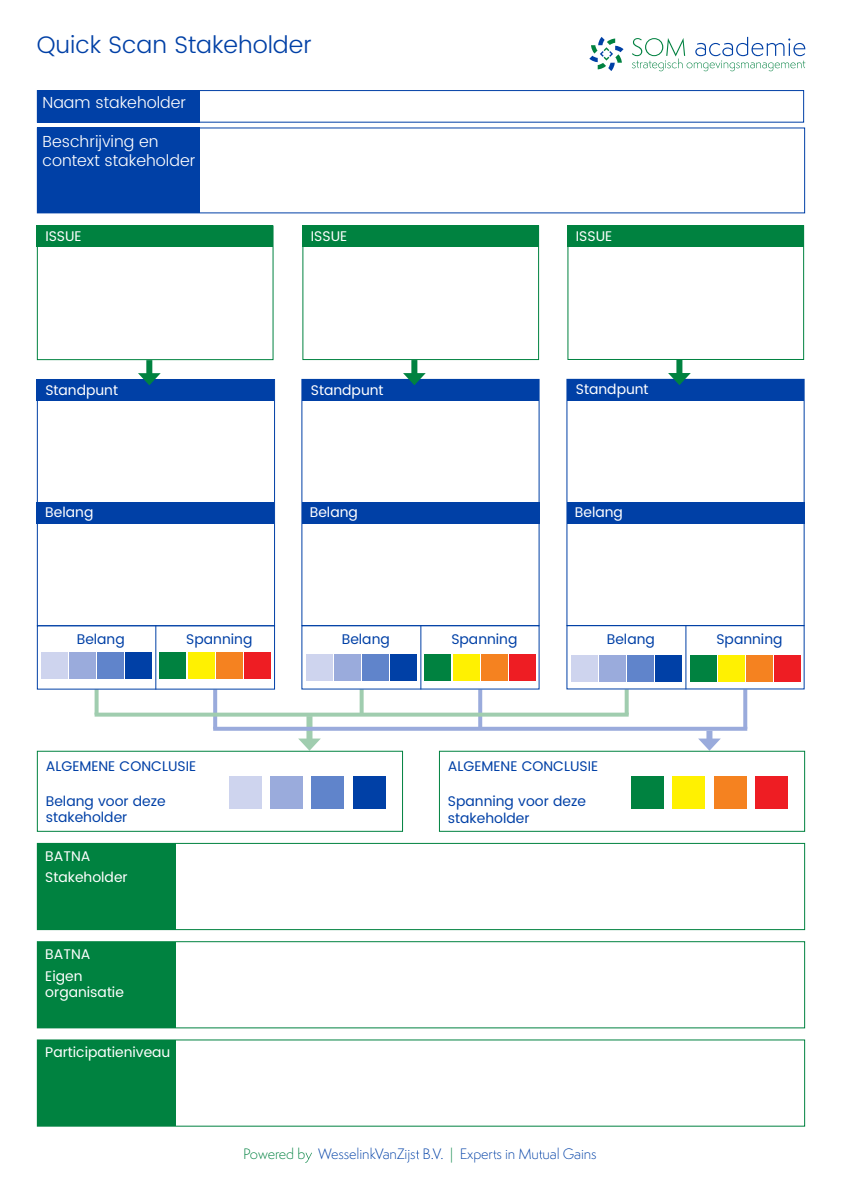
<style>
.page{position:relative;width:842px;height:1191px;background:#fff}
.page>*{position:absolute;margin:0;border:0;box-sizing:border-box;transform-origin:0 0}
.t1{font:300 24px "Poppins";color:#0040a6}
.t2{font:300 16px "Poppins";color:#fff}
.tekst{font:14px/16.8px "Poppins";color:#0040a6}
.tekst-2{font:14px "Poppins";color:#fff}
.t3{font:300 13.9px "Semplicita Pro";letter-spacing:-.005em;color:#0040a6}
.s1{color:#008140}
</style>
<div class="page">
<div style="left:37px;top:225px;width:236px;height:22px;background:#008240"></div>
<div style="left:37px;top:843px;width:139px;height:86px;background:#008240"></div>
<div style="left:37px;top:941px;width:139px;height:86px;background:#008240"></div>
<div style="left:37px;top:1040px;width:139px;height:86px;background:#008240"></div>
<div style="left:37px;top:379px;width:237px;height:22px;background:#0040a6"></div>
<div style="left:37px;top:502px;width:237px;height:22px;background:#0040a6"></div>
<div style="left:302px;top:502px;width:237px;height:22px;background:#0040a6"></div>
<div style="left:567px;top:502px;width:237px;height:22px;background:#0040a6"></div>
<div style="left:302px;top:379px;width:237px;height:22px;background:#0040a6"></div>
<div style="left:567px;top:379px;width:237px;height:22px;background:#0040a6"></div>
<div style="left:302px;top:225px;width:237px;height:22px;background:#008240"></div>
<div style="left:568px;top:225px;width:236px;height:22px;background:#008240"></div>
<div style="left:37px;top:90px;width:162px;height:32px;background:#0040a6"></div>
<div style="left:37px;top:128px;width:162px;height:85px;background:#0040a6"></div>
<div style="left:37px;top:90px;width:767px;height:33px;border:1px solid #0040a6"></div>
<div style="left:37px;top:127px;width:768px;height:86px;border:1px solid #0040a6"></div>
<div style="left:37px;top:379px;width:238px;height:247px;border:1px solid #0040a6"></div>
<div style="left:301px;top:379px;width:239px;height:247px;border:1px solid #0040a6"></div>
<div style="left:566px;top:379px;width:239px;height:247px;border:1px solid #0040a6"></div>
<div style="left:146px;top:360px;width:6px;height:18px;background:#008240"></div>
<svg style="left:138px;top:373px;width:23px;height:12px"></svg>
<div style="left:306px;top:716px;width:6px;height:27px;background:#a0cdaf"></div>
<svg style="left:298px;top:738px;width:23px;height:12px"></svg>
<div style="left:706px;top:731px;width:6px;height:12px;background:#9aabdc"></div>
<svg style="left:698px;top:738px;width:23px;height:12px"></svg>
<svg style="left:95px;top:689px;width:4px;height:23px"></svg>
<svg style="left:213px;top:689px;width:4px;height:38px"></svg>
<svg style="left:478px;top:689px;width:4px;height:38px"></svg>
<svg style="left:743px;top:689px;width:4px;height:38px"></svg>
<svg style="left:360px;top:689px;width:4px;height:23px"></svg>
<svg style="left:625px;top:689px;width:4px;height:23px"></svg>
<div style="left:411px;top:360px;width:6px;height:18px;background:#008240"></div>
<svg style="left:403px;top:373px;width:23px;height:12px"></svg>
<div style="left:676px;top:360px;width:6px;height:18px;background:#008240"></div>
<svg style="left:668px;top:373px;width:23px;height:12px"></svg>
<div style="left:37px;top:625px;width:238px;height:64px;border:1px solid #0040a6"></div>
<div style="left:37px;top:750px;width:366px;height:82px;border:1px solid #008240"></div>
<div style="left:37px;top:843px;width:768px;height:87px;border:1px solid #008240"></div>
<div style="left:37px;top:941px;width:768px;height:87px;border:1px solid #008240"></div>
<div style="left:37px;top:1039px;width:768px;height:87px;border:1px solid #008240"></div>
<div style="left:439px;top:750px;width:366px;height:82px;border:1px solid #008240"></div>
<div style="left:301px;top:625px;width:239px;height:64px;border:1px solid #0040a6"></div>
<div style="left:566px;top:625px;width:239px;height:64px;border:1px solid #0040a6"></div>
<div style="left:229px;top:776px;width:33px;height:33px;background:#ced4ee"></div>
<div style="left:270px;top:776px;width:33px;height:33px;background:#9aabdc"></div>
<div style="left:312px;top:776px;width:32px;height:33px;background:#6084cb"></div>
<div style="left:353px;top:776px;width:33px;height:33px;background:#0040a6"></div>
<div style="left:631px;top:776px;width:33px;height:33px;background:#008240"></div>
<div style="left:672px;top:776px;width:33px;height:33px;background:#fff101"></div>
<div style="left:714px;top:776px;width:32px;height:33px;background:#f58220"></div>
<div style="left:755px;top:776px;width:33px;height:33px;background:#ee1d23"></div>
<hr style="left:155px;top:625px;width:1px;height:64px;background:#0040a6">
<hr style="left:420px;top:625px;width:1px;height:64px;background:#0040a6">
<hr style="left:685px;top:625px;width:1px;height:64px;background:#0040a6">
<svg style="left:95px;top:712px;width:534px;height:4px;background:#aed4bb"></svg>
<svg style="left:213px;top:727px;width:534px;height:4px;background:#9fafdd"></svg>
<svg style="left:589px;top:37px;width:34px;height:34px"></svg>
<svg style="left:632px;top:37px;width:173px;height:34px"></svg>
<svg style="left:493px;top:1150px;width:4px;height:9px"></svg>
<svg style="left:416px;top:1150px;width:3px;height:9px"></svg>
<svg style="left:539px;top:1150px;width:3px;height:9px"></svg>
<svg style="left:305px;top:1152px;width:7px;height:10px"></svg>
<div style="left:37px;top:225px;width:237px;height:135px;border:1px solid #008240"></div>
<div style="left:302px;top:225px;width:237px;height:135px;border:1px solid #008240"></div>
<div style="left:567px;top:225px;width:237px;height:135px;border:1px solid #008240"></div>
<div style="left:41px;top:653px;width:26px;height:26px;background:#ced4ee"></div>
<div style="left:160px;top:653px;width:26px;height:26px;background:#008240"></div>
<div style="left:425px;top:654px;width:26px;height:26px;background:#008240"></div>
<div style="left:690px;top:655px;width:26px;height:26px;background:#008240"></div>
<div style="left:306px;top:654px;width:26px;height:26px;background:#ced4ee"></div>
<div style="left:571px;top:655px;width:26px;height:26px;background:#ced4ee"></div>
<div style="left:69px;top:653px;width:27px;height:26px;background:#9aabdc"></div>
<div style="left:188px;top:653px;width:26px;height:26px;background:#fff101"></div>
<div style="left:453px;top:654px;width:26px;height:26px;background:#fff101"></div>
<div style="left:718px;top:655px;width:26px;height:26px;background:#fff101"></div>
<div style="left:334px;top:654px;width:27px;height:26px;background:#9aabdc"></div>
<div style="left:599px;top:655px;width:27px;height:26px;background:#9aabdc"></div>
<div style="left:98px;top:653px;width:26px;height:26px;background:#6084cb"></div>
<div style="left:216px;top:653px;width:26px;height:26px;background:#f58220"></div>
<div style="left:481px;top:654px;width:26px;height:26px;background:#f58220"></div>
<div style="left:746px;top:655px;width:26px;height:26px;background:#f58220"></div>
<div style="left:363px;top:654px;width:26px;height:26px;background:#6084cb"></div>
<div style="left:628px;top:655px;width:26px;height:26px;background:#6084cb"></div>
<div style="left:126px;top:653px;width:26px;height:26px;background:#0040a6"></div>
<div style="left:244px;top:653px;width:26px;height:26px;background:#ee1d23"></div>
<div style="left:509px;top:654px;width:27px;height:26px;background:#ee1d23"></div>
<div style="left:774px;top:655px;width:27px;height:26px;background:#ee1d23"></div>
<div style="left:391px;top:654px;width:26px;height:26px;background:#0040a6"></div>
<div style="left:656px;top:655px;width:26px;height:26px;background:#0040a6"></div>
<p class="t1" style="left:37px;top:27px;width:276px">Quick Scan Stakeholder</p>
<p class="t2" style="left:43px;top:91px;width:145px">Naam stakeholder</p>
<p class="t2" style="left:43px;top:129px;width:118px">Beschrijving en</p>
<p class="t2" style="left:43px;top:149px;width:154px">context stakeholder</p>
<p class="tekst-2" style="left:45px;top:226px;width:38px">ISSUE</p>
<p class="tekst-2" style="left:311px;top:226px;width:38px">ISSUE</p>
<p class="tekst-2" style="left:576px;top:226px;width:38px">ISSUE</p>
<p class="tekst-2" style="left:45px;top:379px;width:74px">Standpunt</p>
<p class="tekst-2" style="left:311px;top:379px;width:74px">Standpunt</p>
<p class="tekst-2" style="left:576px;top:379px;width:74px">Standpunt</p>
<p class="tekst-2" style="left:45px;top:502px;width:50px">Belang</p>
<p class="tekst-2" style="left:310px;top:502px;width:50px">Belang</p>
<p class="tekst-2" style="left:575px;top:501px;width:50px">Belang</p>
<p class="tekst" style="left:77px;top:631px;width:50px">Belang</p>
<p class="tekst" style="left:186px;top:631px;width:68px">Spanning</p>
<p class="tekst" style="left:342px;top:631px;width:50px">Belang</p>
<p class="tekst" style="left:451px;top:631px;width:68px">Spanning</p>
<p class="tekst" style="left:607px;top:631px;width:50px">Belang</p>
<p class="tekst" style="left:716px;top:631px;width:68px">Spanning</p>
<p class="tekst" style="left:46px;top:757px;width:152px">ALGEMENE CONCLUSIE</p>
<p class="tekst" style="left:46px;top:792px;width:121px">Belang voor deze stakeholder</p>
<p class="tekst-2" style="left:45px;top:845px;width:47px">BATNA</p>
<p class="tekst-2" style="left:45px;top:867px;width:84px">Stakeholder</p>
<p class="tekst-2" style="left:45px;top:944px;width:47px">BATNA</p>
<p class="tekst-2" style="left:45px;top:965px;width:39px">Eigen</p>
<p class="tekst-2" style="left:45px;top:981px;width:80px">organisatie</p>
<p class="tekst-2" style="left:45px;top:1042px;width:127px">Participatieniveau</p>
<p class="tekst" style="left:448px;top:758px;width:152px">ALGEMENE CONCLUSIE</p>
<p class="tekst" style="left:448px;top:793px;width:139px">Spanning voor deze stakeholder</p>
<p class="t3" style="left:243px;top:1144px;width:355px"><span class="s1">Powered b</span> WesselinkVanZijs B.V. <span class="s1">|</span> Exper s in Mu ual Gains</p>
</div>
